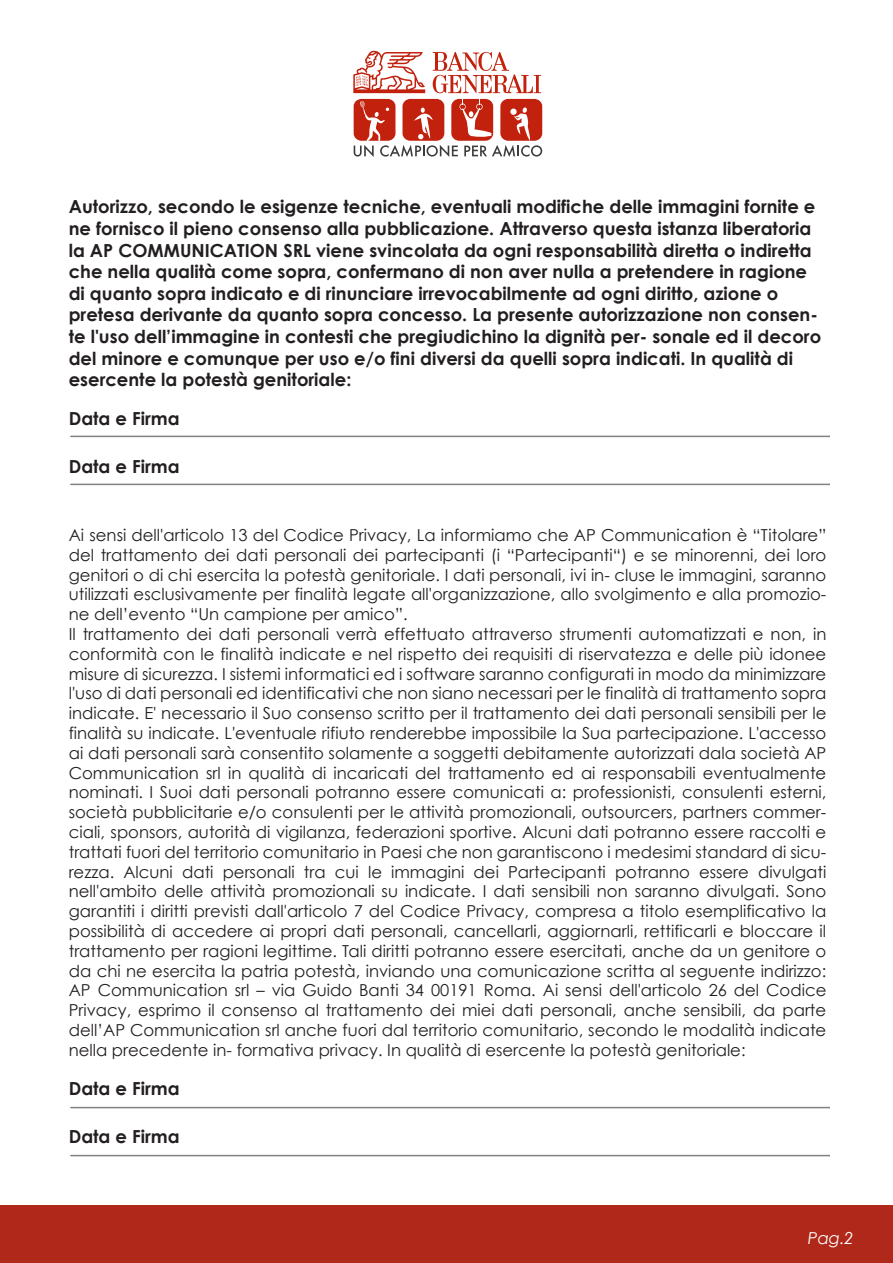
<style>
.page{position:relative;width:893px;height:1263px;background:#fff}
.page>*{position:absolute;margin:0;border:0;box-sizing:border-box;transform-origin:0 0}
.t1{font:700 18px/21.6px "Century Gothic";color:#231f20}
.t2{font:16.5px/19.8px "Century Gothic";color:#231f20}
.t3{font:italic 16.5px "Century Gothic";color:#fff}
</style>
<div class="page">
<div style="left:0;top:1205px;width:893px;height:58px;background:#b0281a"></div>
<hr style="left:70px;top:436px;width:760px;height:1px;background:#808285">
<hr style="left:70px;top:484px;width:760px;height:1px;background:#808285">
<hr style="left:70px;top:1107px;width:760px;height:1px;background:#808285">
<hr style="left:70px;top:1155px;width:760px;height:1px;background:#808285">
<svg style="left:354px;top:99px;width:188px;height:58px"></svg>
<svg style="left:433px;top:52px;width:108px;height:41px"></svg>
<svg style="left:353px;top:50px;width:72px;height:43px"></svg>
<p class="t1" style="left:69px;top:196px;width:754px">Autorizzo, secondo le esigenze tecniche, eventuali modifiche delle immagini fornite e ne fornisco il pieno consenso alla pubblicazione. Attraverso questa istanza liberatoria la AP COMMUNICATION SRL viene svincolata da ogni responsabilità diretta o indiretta che nella qualità come sopra, confermano di non aver nulla a pretendere in ragione di quanto sopra indicato e di rinunciare irrevocabilmente ad ogni diritto, azione o pretesa derivante da quanto sopra concesso. La presente autorizzazione non consen&shy;te l'uso dell’immagine in contesti che pregiudichino la dignità per- sonale ed il decoro del minore e comunque per uso e/o fini diversi da quelli sopra indicati. In qualità di esercente la potestà genitoriale:</p>
<p class="t1" style="left:69px;top:407px;width:112px">Data e Firma</p>
<p class="t1" style="left:69px;top:455px;width:112px">Data e Firma</p>
<p class="t2" style="left:69px;top:525px;width:759px">Ai sensi dell'articolo 13 del Codice Privacy, La informiamo che AP Communication è “Titolare” del trattamento dei dati personali dei partecipanti (i “Partecipanti“) e se minorenni, dei loro genitori o di chi esercita la potestà genitoriale. I dati personali, ivi in- cluse le immagini, saranno utilizzati esclusivamente per finalità legate all'organizzazione, allo svolgimento e alla promozio&shy;ne dell’evento “Un campione per amico”.<br>Il trattamento dei dati personali verrà effettuato attraverso strumenti automatizzati e non, in conformità con le finalità indicate e nel rispetto dei requisiti di riservatezza e delle più idonee misure di sicurezza. I sistemi informatici ed i software saranno configurati in modo da minimizzare l'uso di dati personali ed identificativi che non siano necessari per le finalità di trattamento sopra indicate. E' necessario il Suo consenso scritto per il trattamento dei dati personali sensibili per le finalità su indicate. L'eventuale rifiuto renderebbe impossibile la Sua partecipazione. L'accesso ai dati personali sarà consentito solamente a soggetti debitamente autorizzati dala società AP Communication srl in qualità di incaricati del trattamento ed ai responsabili eventualmente nominati. I Suoi dati personali potranno essere comunicati a: professionisti, consulenti esterni, società pubblicitarie e/o consulenti per le attività promozionali, outsourcers, partners commer&shy;ciali, sponsors, autorità di vigilanza, federazioni sportive. Alcuni dati potranno essere raccolti e trattati fuori del territorio comunitario in Paesi che non garantiscono i medesimi standard di sicu&shy;rezza. Alcuni dati personali tra cui le immagini dei Partecipanti potranno essere divulgati nell'ambito delle attività promozionali su indicate. I dati sensibili non saranno divulgati. Sono garantiti i diritti previsti dall'articolo 7 del Codice Privacy, compresa a titolo esemplificativo la possibilità di accedere ai propri dati personali, cancellarli, aggiornarli, rettificarli e bloccare il trattamento per ragioni legittime. Tali diritti potranno essere esercitati, anche da un genitore o da chi ne esercita la patria potestà, inviando una comunicazione scritta al seguente indirizzo:<br>AP Communication srl – via Guido Banti 34 00191 Roma. Ai sensi dell'articolo 26 del Codice Privacy, esprimo il consenso al trattamento dei miei dati personali, anche sensibili, da parte dell’AP Communication srl anche fuori dal territorio comunitario, secondo le modalità indicate nella precedente in- formativa privacy. In qualità di esercente la potestà genitoriale:</p>
<p class="t1" style="left:69px;top:1077px;width:112px">Data e Firma</p>
<p class="t1" style="left:69px;top:1125px;width:112px">Data e Firma</p>
<p class="t3" style="left:808px;top:1228px;width:47px">Pag.2</p>
</div>
